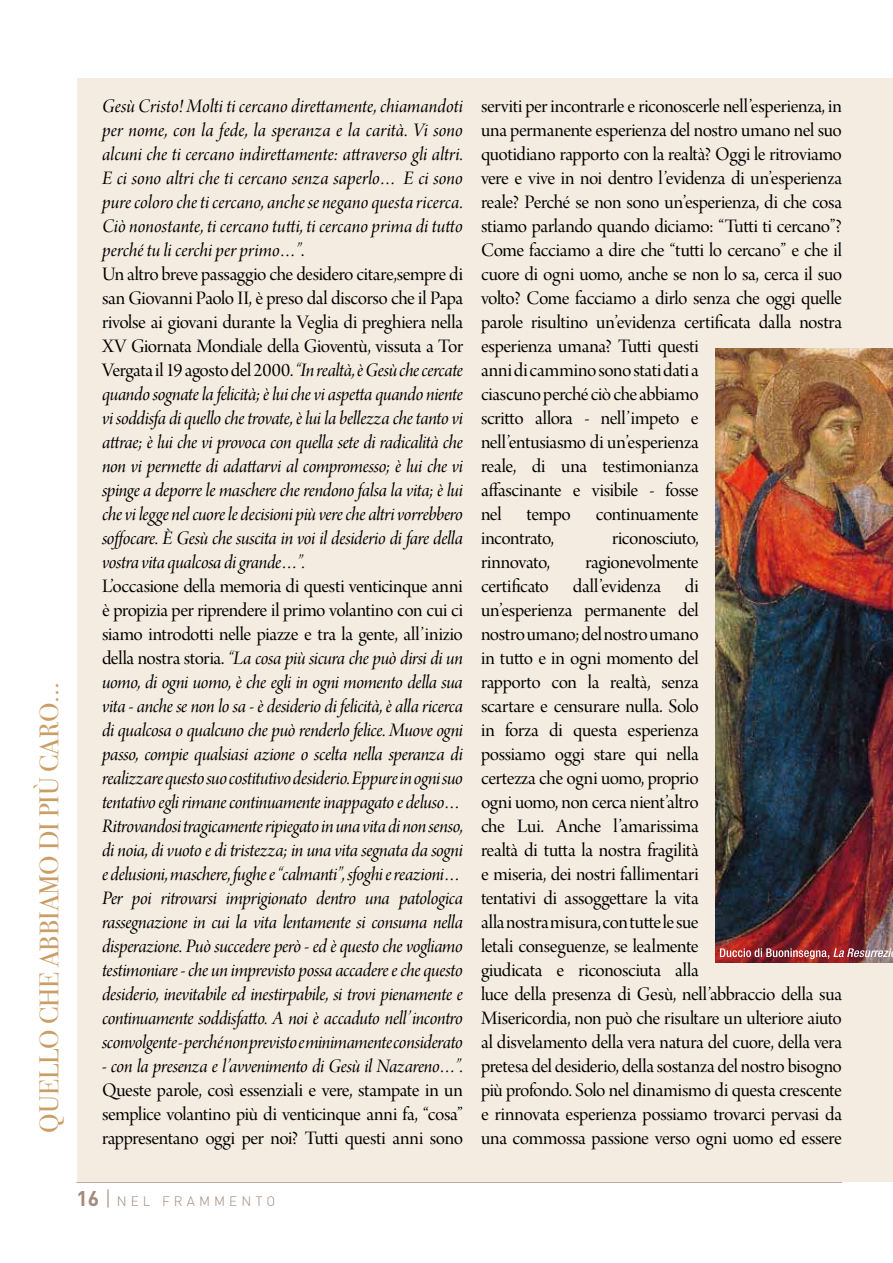
<style>
.page{position:relative;width:893px;height:1263px;background:#fff}
.page>*{position:absolute;margin:0;border:0;box-sizing:border-box;transform-origin:0 0}
.t1{font:27px "Bodoni Svty Two ITCTT Book";color:#ca9e67}
.t2{font:20.25px/24px "Arno Pro Display";letter-spacing:-.02em;color:#000;text-align:justify}
.t3{font:20.25px/24px "Arno Pro Italic Display";letter-spacing:-.015em;color:#000;text-align:justify}
.t4{font:300 13.5px "DIN";letter-spacing:.3em;color:#a48a7a}
.s1{font-family:"Arno Pro Display"}
.s2{font-family:"Arno Pro Italic Display"}
.s3{font-weight:700;font-size:21px}
.s4{font-size:21px}
</style>
<div class="page">
<hr style="left:77px;top:1182px;width:765px;height:1px;background:#a48a7a">
<div style="left:77px;top:79px;width:816px;height:1103px;background:#f4ece0"></div>
<img style="left:716px;top:349px;width:177px;height:613px">
<img style="left:720px;top:948px;width:173px;height:11px">
<h1 class="t1" style="left:33px;top:1132px;width:452px;rotate:-90deg">QUELLO CHE ABBIAMO DI PIÙ CARO...</h1>
<p class="t3" style="left:102px;top:96px;width:362px">Gesù Cristo! Molti ti cercano direttamente, chiamandoti per nome, con la fede, la speranza e la carità. Vi sono alcuni che ti cercano indirettamente: attraverso gli altri.<br>E ci sono altri che ti cercano senza saperlo… E ci sono pure coloro che ti cercano, anche se negano questa ricerca.<br>Ciò nonostante, ti cercano tutti, ti cercano prima di tutto perché tu li cerchi per primo…”<span class="s1">.</span></p>
<p class="t2" style="left:102px;top:264px;width:363px">Un altro breve passaggio che desidero citare,sempre di san Giovanni Paolo II, è preso dal discorso che il Papa rivolse ai giovani durante la Veglia di preghiera nella XV Giornata Mondiale della Gioventù, vissuta a Tor Vergata il 19 agosto del 2000. <span class="s2">“In realtà, è Gesù che cercate</span></p>
<p class="t3" style="left:102px;top:384px;width:363px">quando sognate la felicità; è lui che vi aspetta quando niente vi soddisfa di quello che trovate, è lui la bellezza che tanto vi attrae; è lui che vi provoca con quella sete di radicalità che non vi permette di adattarvi al compromesso; è lui che vi spinge a deporre le maschere che rendono falsa la vita; è lui che vi legge nel cuore le decisioni più vere che altri vorrebbero soffocare. È Gesù che suscita in voi il desiderio di fare della vostra vita qualcosa di grande…”.</p>
<p class="t2" style="left:102px;top:576px;width:362px">L’occasione della memoria di questi venticinque anni è propizia per riprendere il primo volantino con cui ci siamo introdotti nelle piazze e tra la gente, all’inizio</p>
<p class="t3" style="left:102px;top:648px;width:363px"><span class="s1">della nostra storia.</span> “La cosa più sicura che può dirsi di un uomo, di ogni uomo, è che egli in ogni momento della sua vita - anche se non lo sa - è desiderio di felicità, è alla ricerca di qualcosa o qualcuno che può renderlo felice. Muove ogni passo, compie qualsiasi azione o scelta nella speranza di realizzare questo suo costitutivo desiderio. Eppure in ogni suo tentativo egli rimane continuamente inappagato e deluso… Ritrovandosi tragicamente ripiegato in una vita di non senso, di noia, di vuoto e di tristezza; in una vita segnata da sogni e delusioni, maschere, fughe e “calmanti”, sfoghi e reazioni… Per poi ritrovarsi imprigionato dentro una patologica rassegnazione in cui la vita lentamente si consuma nella disperazione. Può succedere però - ed è questo che vogliamo testimoniare - che un imprevisto possa accadere e che questo desiderio, inevitabile ed inestirpabile, si trovi pienamente e continuamente soddisfatto. A noi è accaduto nell’incontro sconvolgente - perché non previsto e minimamente considerato</p>
<p class="t3" style="left:102px;top:1056px;width:362px">- con la presenza e l’avvenimento di Gesù il Nazareno…”.</p>
<p class="t2" style="left:102px;top:1080px;width:362px">Queste parole, così essenziali e vere, stampate in un semplice volantino più di venticinque anni fa, “cosa” rappresentano oggi per noi? Tutti questi anni sono</p>
<p class="t4" style="left:77px;top:1193px;width:200px"><span class="s3">16</span> <span class="s4">|</span> NEL FRAMMENTO</p>
<p class="t2" style="left:481px;top:96px;width:363px;text-align:left">serviti per incontrarle e riconoscerle nell’esperienza, in una permanente esperienza del nostro umano nel suo quotidiano rapporto con la realtà? Oggi le ritroviamo vere e vive in noi dentro l’evidenza di un’esperienza reale? Perché se non sono un’esperienza, di che cosa stiamo parlando quando diciamo: “Tutti ti cercano”?<br>Come facciamo a dire che “tutti lo cercano” e che il cuore di ogni uomo, anche se non lo sa, cerca il suo volto? Come facciamo a dirlo senza che oggi quelle parole risultino un’evidenza certificata dalla nostra esperienza umana? Tutti questi<br>anni di cammino sono stati dati a<br>ciascuno perché ciò che abbiamo<br>scritto allora - nell’impeto e<br>nell’entusiasmo di un’esperienza<br>reale, di una testimonianza<br>affascinante e visibile - fosse<br>nel tempo continuamente<br>incontrato,</p>
<p class="t2" style="left:612px;top:528px;width:88px">riconosciuto,</p>
<p class="t2" style="left:481px;top:552px;width:362px;text-align:left;text-indent:104px">ragionevolmente<br>certificato dall’evidenza di<br>un’esperienza permanente del<br>nostro umano; del nostro umano<br>in tutto e in ogni momento del<br>rapporto con la realtà, senza<br>scartare e censurare nulla. Solo<br>in forza di questa esperienza<br>possiamo oggi stare qui nella<br>certezza che ogni uomo, proprio<br>ogni uomo, non cerca nient’altro<br>che Lui. Anche l’amarissima<br>realtà di tutta la nostra fragilità<br>e miseria, dei nostri fallimentari<br>tentativi di assoggettare la vita<br>alla nostra misura, con tutte le sue<br>letali conseguenze, se lealmente<br>giudicata e riconosciuta alla<br>luce della presenza di Gesù, nell’abbraccio della sua Misericordia, non può che risultare un ulteriore aiuto al disvelamento della vera natura del cuore, della vera pretesa del desiderio, della sostanza del nostro bisogno più profondo. Solo nel dinamismo di questa crescente e rinnovata esperienza possiamo trovarci pervasi da una commossa passione verso ogni uomo ed essere</p>
<p class="t2" style="left:481px;top:552px;width:71px">rinnovato,</p>
</div>
